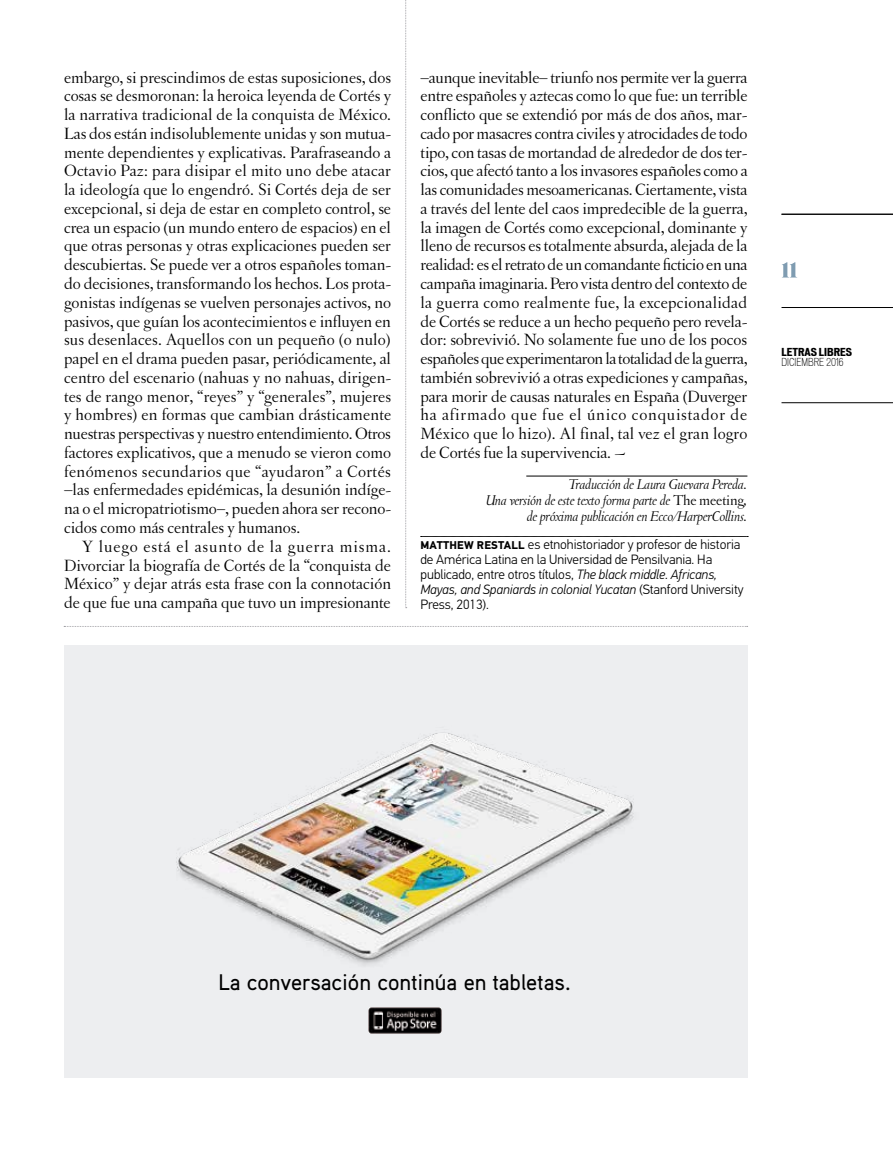
<style>
.page{position:relative;width:893px;height:1149px;background:#fff}
.page>*{position:absolute;margin:0;border:0;box-sizing:border-box;transform-origin:0 0}
.t1{font:500 22.5px "Aaux Pro";color:#000}
.t2{font:18px "Eloquent JF";color:#7f9cb1}
.t3{font:17.25px/18.8px "Letras Oldstyle";letter-spacing:-.01em;color:#000;text-align:justify}
.t4{font:italic 15px/15.8px "Letras Oldstyle";letter-spacing:-.01em;color:#000;text-align:right}
.t5{font:300 13.5px/15px "PF Din Text Pro";letter-spacing:-.005em;color:#000}
.t6{font:300 condensed 10.5px "Vonnes";color:#000}
.t7{font:700 expanded 10.5px "Vonnes";color:#000}
.s1{font-weight:700;font-size:11.25px}
.s2{font-style:italic}
.s3{font-style:normal}
</style>
<div class="page">
<hr style="left:781px;top:214px;width:112px;height:1px;background:#000">
<hr style="left:781px;top:307px;width:112px;height:1px;background:#000">
<hr style="left:781px;top:402px;width:112px;height:1px;background:#000">
<svg style="left:405px;top:0;width:2px;height:608px"></svg>
<svg style="left:64px;top:626px;width:684px;height:1px"></svg>
<svg style="left:421px;top:536px;width:327px;height:1px"></svg>
<hr style="left:526px;top:475px;width:221px;height:1px;background:#000">
<div style="left:64px;top:645px;width:683px;height:432px;background:#edeef0"></div>
<img style="left:176px;top:732px;width:458px;height:234px">
<img style="left:368px;top:1007px;width:74px;height:25px">
<p class="t3" style="left:64px;top:68px;width:329px">embargo, si prescindimos de estas suposiciones, dos cosas se desmoronan: la heroica leyenda de Cortés y la narrativa tradicional de la conquista de México.<br>Las dos están indisolublemente unidas y son mutua&shy;mente dependientes y explicativas. Parafraseando a Octavio Paz: para disipar el mito uno debe atacar la ideología que lo engendró. Si Cortés deja de ser excepcional, si deja de estar en completo control, se crea un espacio (un mundo entero de espacios) en el que otras personas y otras explicaciones pueden ser descubiertas. Se puede ver a otros españoles toman&shy;do decisiones, transformando los hechos. Los prota&shy;gonistas indígenas se vuelven personajes activos, no pasivos, que guían los acontecimientos e influyen en sus desenlaces. Aquellos con un pequeño (o nulo) papel en el drama pueden pasar, periódicamente, al centro del escenario (nahuas y no nahuas, dirigen&shy;tes de rango menor, “reyes” y “generales”, mujeres y hombres) en formas que cambian drásticamente nuestras perspectivas y nuestro entendimiento. Otros factores explicativos, que a menudo se vieron como fenómenos secundarios que “ayudaron” a Cortés –las enfermedades epidémicas, la desunión indíge&shy;na o el micropatriotismo–, pueden ahora ser recono&shy;cidos como más centrales y humanos.</p>
<p class="t3" style="left:64px;top:536px;width:329px;text-indent:18px">Y luego está el asunto de la guerra misma.<br>Divorciar la biografía de Cortés de la “conquista de México” y dejar atrás esta frase con la connotación de que fue una campaña que tuvo un impresionante</p>
<p class="t5" style="left:420px;top:536px;width:325px"><span class="s1">MATTHEW RESTALL</span> es etnohistoriador y profesor de historia de América Latina en la Universidad de Pensilvania. Ha publicado, entre otros títulos, <span class="s2">The black middle. Africans, Mayas, and Spaniards in colonial Yucatan</span> (Stanford University Press, 2013).</p>
<p class="t3" style="left:420px;top:68px;width:329px">–aunque inevitable– triunfo nos permite ver la guerra entre españoles y aztecas como lo que fue: un terrible conflicto que se extendió por más de dos años, mar&shy;cado por masacres contra civiles y atrocidades de todo tipo, con tasas de mortandad de alrededor de dos ter&shy;cios, que afectó tanto a los invasores españoles como a las comunidades mesoamericanas. Ciertamente, vista a través del lente del caos impredecible de la guerra, la imagen de Cortés como excepcional, dominante y lleno de recursos es totalmente absurda, alejada de la realidad: es el retrato de un comandante ficticio en una campaña imaginaria. Pero vista dentro del contexto de la guerra como realmente fue, la excepcionalidad de Cortés se reduce a un hecho pequeño pero revela&shy;dor: sobrevivió. No solamente fue uno de los pocos españoles que experimentaron la totalidad de la guerra, también sobrevivió a otras expediciones y campañas, para morir de causas naturales en España (Duverger ha afirmado que fue el único conquistador de México que lo hizo). Al final, tal vez el gran logro de Cortés fue la supervivencia. ~</p>
<p class="t4" style="left:486px;top:476px;width:263px">Traducción de Laura Guevara Pereda.<br>Una versión de este texto forma parte de <span class="s3">The meeting</span>, de próxima publicación en Ecco/HarperCollins.</p>
<p class="t2" style="left:781px;top:258px;width:17px">11</p>
<p class="t7" style="left:781px;top:345px;width:72px">LETRAS LIBRES</p>
<p class="t6" style="left:781px;top:356px;width:64px">DICIEMBRE 2016</p>
<h1 class="t1" style="left:219px;top:967px;width:354px">La conversación continúa en tabletas.</h1>
</div>
